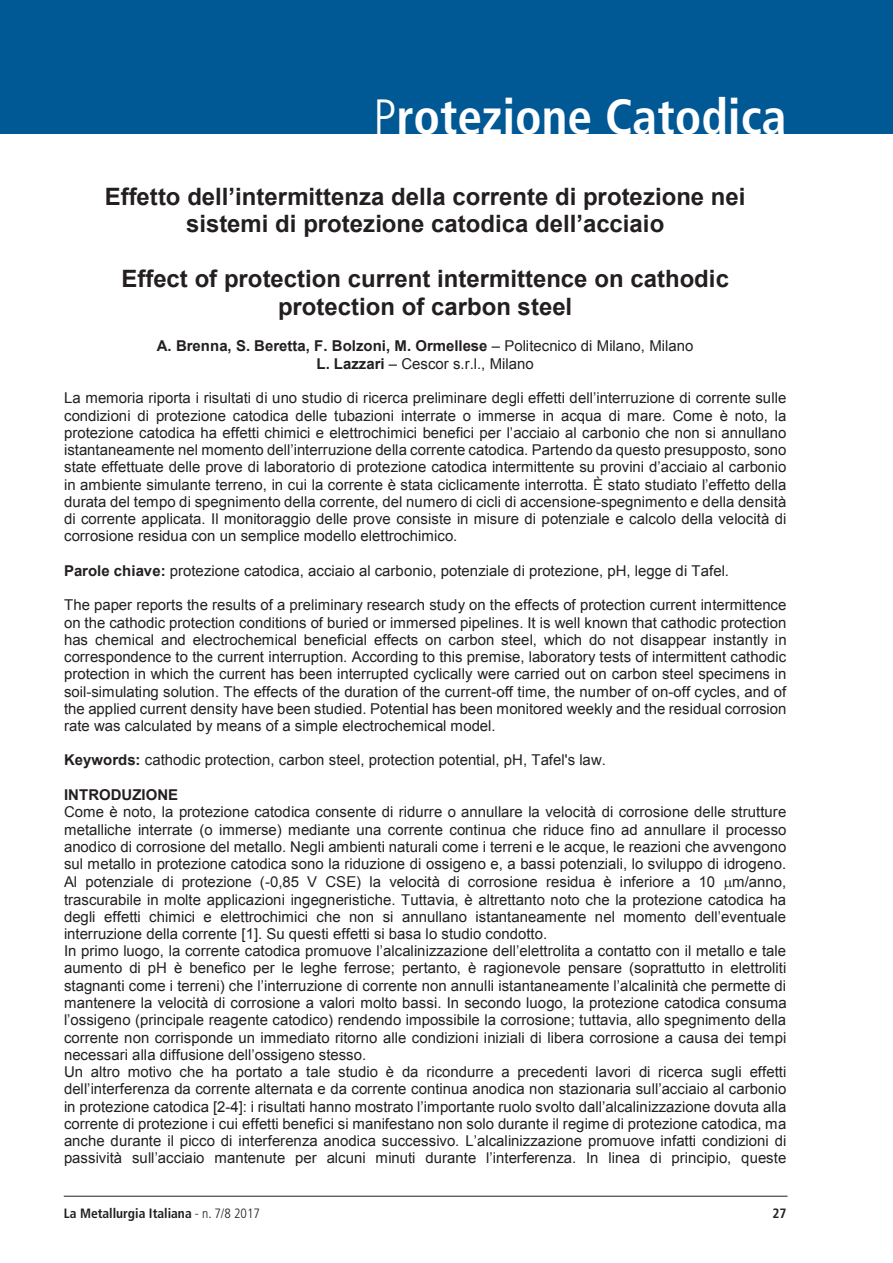
<style>
.page{position:relative;width:893px;height:1263px;background:#fff}
.page>*{position:absolute;margin:0;border:0;box-sizing:border-box;transform-origin:0 0}
.t1{font:700 condensed 49.5px "Frutiger LT Std";color:#fff}
.t2{font:700 24px/27.5px "Arial";color:#231f20;text-align:center}
.t3{font:15px/17.2px "Arial";color:#231f20;text-align:justify}
.t4{font:700 15px/17.2px "Arial";color:#231f20;text-align:center}
.t5{font:700 condensed 13.5px "Frutiger LT Std";color:#231f20}
.s1{font-weight:300}
.s2{font-weight:400}
.s3{font-weight:700}
</style>
<div class="page">
<div style="left:0;top:0;width:893px;height:134px;background:#005895"></div>
<hr style="left:64px;top:1196px;width:723px;height:1px;background:#231f20">
<h1 class="t1" style="left:374px;top:87px;width:415px"><span class="s1">P</span>rotezione Catodica</h1>
<h2 class="t2" style="left:105px;top:183px;width:642px">Effetto dell’intermittenza della corrente di protezione nei sistemi di protezione catodica dell’acciaio</h2>
<h2 class="t2" style="left:122px;top:266px;width:609px">Effect of protection current intermittence on cathodic protection of carbon steel</h2>
<p class="t4" style="left:157px;top:338px;width:538px">A. Brenna, S. Beretta, F. Bolzoni, M. Ormellese <span class="s2">– Politecnico di Milano, Milano<br></span>L. Lazzari <span class="s2">– Cescor s.r.l., Milano</span></p>
<p class="t3" style="left:64px;top:390px;width:724px">La memoria riporta i risultati di uno studio di ricerca preliminare degli effetti dell’interruzione di corrente sulle condizioni di protezione catodica delle tubazioni interrate o immerse in acqua di mare. Come è noto, la protezione catodica ha effetti chimici e elettrochimici benefici per l’acciaio al carbonio che non si annullano istantaneamente nel momento dell’interruzione della corrente catodica. Partendo da questo presupposto, sono state effettuate delle prove di laboratorio di protezione catodica intermittente su provini d’acciaio al carbonio in ambiente simulante terreno, in cui la corrente è stata ciclicamente interrotta. È stato studiato l’effetto della durata del tempo di spegnimento della corrente, del numero di cicli di accensione-spegnimento e della densità di corrente applicata. Il monitoraggio delle prove consiste in misure di potenziale e calcolo della velocità di corrosione residua con un semplice modello elettrochimico.</p>
<p class="t3" style="left:64px;top:562px;width:666px"><span class="s3">Parole chiave:</span> protezione catodica, acciaio al carbonio, potenziale di protezione, pH, legge di Tafel.</p>
<p class="t3" style="left:64px;top:596px;width:724px">The paper reports the results of a preliminary research study on the effects of protection current intermittence on the cathodic protection conditions of buried or immersed pipelines. It is well known that cathodic protection has chemical and electrochemical beneficial effects on carbon steel, which do not disappear instantly in correspondence to the current interruption. According to this premise, laboratory tests of intermittent cathodic protection in which the current has been interrupted cyclically were carried out on carbon steel specimens in soil-simulating solution. The effects of the duration of the current-off time, the number of on-off cycles, and of the applied current density have been studied. Potential has been monitored weekly and the residual corrosion rate was calculated by means of a simple electrochemical model.</p>
<p class="t3" style="left:64px;top:751px;width:543px"><span class="s3">Keywords:</span> cathodic protection, carbon steel, protection potential, pH, Tafel's law.</p>
<p class="t4" style="left:64px;top:786px;width:116px">INTRODUZIONE</p>
<p class="t3" style="left:64px;top:803px;width:724px">Come è noto, la protezione catodica consente di ridurre o annullare la velocità di corrosione delle strutture metalliche interrate (o immerse) mediante una corrente continua che riduce fino ad annullare il processo anodico di corrosione del metallo. Negli ambienti naturali come i terreni e le acque, le reazioni che avvengono sul metallo in protezione catodica sono la riduzione di ossigeno e, a bassi potenziali, lo sviluppo di idrogeno.<br>Al potenziale di protezione (-0,85 V CSE) la velocità di corrosione residua è inferiore a 10 m/anno,</p>
<p class="t3" style="left:64px;top:891px;width:724px;text-align:left">trascurabile in molte applicazioni ingegneristiche. Tuttavia, è altrettanto noto che la protezione catodica ha degli effetti chimici e elettrochimici che non si annullano istantaneamente nel momento dell’eventuale interruzione della corrente [1]. Su questi effetti si basa lo studio condotto.<br>In primo luogo, la corrente catodica promuove l’alcalinizzazione dell’elettrolita a contatto con il metallo e tale aumento di pH è benefico per le leghe ferrose; pertanto, è ragionevole pensare (soprattutto in elettroliti stagnanti come i terreni) che l’interruzione di corrente non annulli istantaneamente l’alcalinità che permette di mantenere la velocità di corrosione a valori molto bassi. In secondo luogo, la protezione catodica consuma l’ossigeno (principale reagente catodico) rendendo impossibile la corrosione; tuttavia, allo spegnimento della corrente non corrisponde un immediato ritorno alle condizioni iniziali di libera corrosione a causa dei tempi necessari alla diffusione dell’ossigeno stesso.<br>Un altro motivo che ha portato a tale studio è da ricondurre a precedenti lavori di ricerca sugli effetti dell’interferenza da corrente alternata e da corrente continua anodica non stazionaria sull’acciaio al carbonio in protezione catodica [2-4]: i risultati hanno mostrato l’importante ruolo svolto dall’alcalinizzazione dovuta alla corrente di protezione i cui effetti benefici si manifestano non solo durante il regime di protezione catodica, ma anche durante il picco di interferenza anodica successivo. L’alcalinizzazione promuove infatti condizioni di passività sull’acciaio mantenute per alcuni minuti durante l’interferenza. In linea di principio, queste</p>
<p class="t5" style="left:64px;top:1205px;width:198px">La Metallurgia Italiana <span class="s1">- n. 7/8 2017</span></p>
<p class="t5" style="left:773px;top:1205px;width:16px">27</p>
</div>
